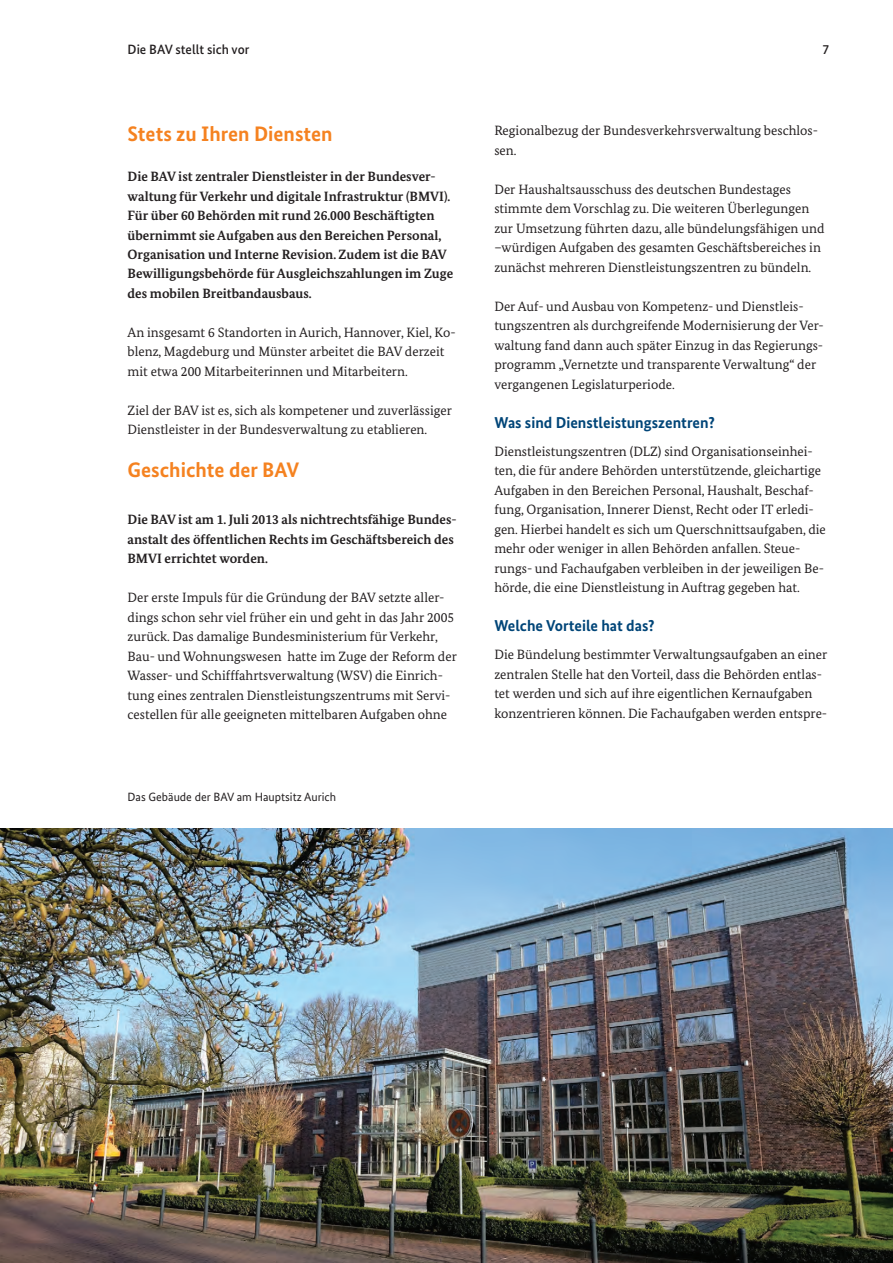
<style>
.page{position:relative;width:893px;height:1263px;background:#fff}
.page>*{position:absolute;margin:0;border:0;box-sizing:border-box;transform-origin:0 0}
.t1{font:700 21px "Bundes Sans";color:#f58220}
.t2{font:700 15.75px "Bundes Sans";color:#004578}
.t3{font:13.5px/19.5px "Bundes Serif";color:#231f20}
.t4{font:700 13.5px/19.5px "Bundes Serif";color:#231f20}
.t5{font:500 13.5px "Bundes Sans";color:#231f20}
.t6{font:12px "Bundes Sans";color:#231f20}
</style>
<div class="page">
<img style="left:0;top:828px;width:893px;height:435px">
<p class="t5" style="left:128px;top:41px;width:123px">Die BAV stellt sich vor</p>
<p class="t5" style="left:822px;top:41px;width:8px">7</p>
<h1 class="t1" style="left:128px;top:120px;width:207px">Stets zu Ihren Diensten</h1>
<p class="t4" style="left:128px;top:166px;width:327px">Die BAV ist zentraler Dienstleister in der Bundesver&shy;waltung für Verkehr und digitale Infrastruktur (BMVI).<br>Für über 60 Behörden mit rund 26.000 Beschäftigten übernimmt sie Aufgaben aus den Bereichen Personal, Organisation und Interne Revision. Zudem ist die BAV Bewilligungsbehörde für Ausgleichszahlungen im Zuge des mobilen Breitbandausbaus.</p>
<p class="t3" style="left:128px;top:322px;width:330px">An insgesamt 6 Standorten in Aurich, Hannover, Kiel, Ko&shy;blenz, Magdeburg und Münster arbeitet die BAV derzeit mit etwa 200 Mitarbeiterinnen und Mitarbeitern.</p>
<p class="t3" style="left:128px;top:400px;width:326px">Ziel der BAV ist es, sich als kompetener und zuverlässiger<br>Dienstleister in der Bundesverwaltung zu etablieren.</p>
<h1 class="t1" style="left:128px;top:456px;width:173px">Geschichte der BAV</h1>
<p class="t4" style="left:128px;top:509px;width:331px">Die BAV ist am 1. Juli 2013 als nichtrechtsfähige Bundes&shy;anstalt des öffentlichen Rechts im Geschäftsbereich des<br>BMVI errichtet worden.</p>
<p class="t3" style="left:128px;top:587px;width:331px">Der erste Impuls für die Gründung der BAV setzte aller&shy;dings schon sehr viel früher ein und geht in das Jahr 2005 zurück. Das damalige Bundesministerium für Verkehr, Bau- und Wohnungswesen hatte im Zuge der Reform der Wasser- und Schifffahrtsverwaltung (WSV) die Einrich&shy;tung eines zentralen Dienstleistungszentrums mit Servi&shy;cestellen für alle geeigneten mittelbaren Aufgaben ohne</p>
<p class="t6" style="left:128px;top:790px;width:210px">Das Gebäude der BAV am Hauptsitz Aurich</p>
<p class="t3" style="left:494px;top:121px;width:325px">Regionalbezug der Bundesverkehrsverwaltung beschlos&shy;sen.</p>
<p class="t3" style="left:494px;top:179px;width:332px">Der Haushaltsausschuss des deutschen Bundestages stimmte dem Vorschlag zu. Die weiteren Überlegungen zur Umsetzung führten dazu, alle bündelungsfähigen und –würdigen Aufgaben des gesamten Geschäftsbereiches in zunächst mehreren Dienstleistungszentren zu bündeln.</p>
<p class="t3" style="left:494px;top:296px;width:331px">Der Auf- und Ausbau von Kompetenz- und Dienstleis&shy;tungszentren als durchgreifende Modernisierung der Ver&shy;waltung fand dann auch später Einzug in das Regierungs&shy;programm „Vernetzte und transparente Verwaltung“ der vergangenen Legislaturperiode.</p>
<p class="t2" style="left:494px;top:413px;width:222px">Was sind Dienstleistungszentren?</p>
<p class="t3" style="left:494px;top:441px;width:333px">Dienstleistungszentren (DLZ) sind Organisationseinhei&shy;ten, die für andere Behörden unterstützende, gleichartige Aufgaben in den Bereichen Personal, Haushalt, Beschaf&shy;fung, Organisation, Innerer Dienst, Recht oder IT erledi&shy;gen. Hierbei handelt es sich um Querschnittsaufgaben, die mehr oder weniger in allen Behörden anfallen. Steue&shy;rungs- und Fachaufgaben verbleiben in der jeweiligen Be&shy;hörde, die eine Dienstleistung in Auftrag gegeben hat.</p>
<p class="t2" style="left:494px;top:616px;width:162px">Welche Vorteile hat das?</p>
<p class="t3" style="left:494px;top:645px;width:334px">Die Bündelung bestimmter Verwaltungsaufgaben an einer zentralen Stelle hat den Vorteil, dass die Behörden entlas&shy;tet werden und sich auf ihre eigentlichen Kernaufgaben konzentrieren können. Die Fachaufgaben werden entspre-</p>
</div>
